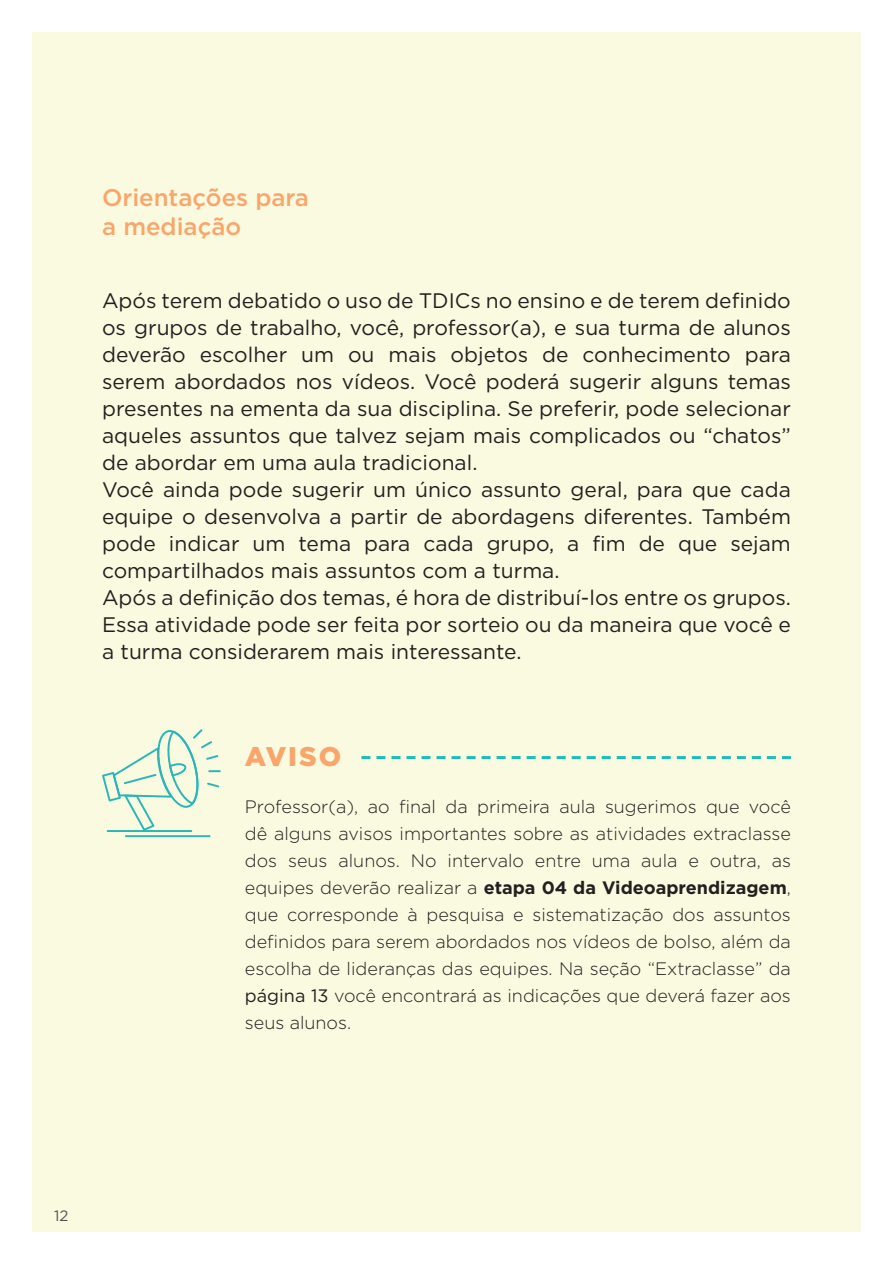
<style>
.page{position:relative;width:893px;height:1263px;background:#fff}
.page>*{position:absolute;margin:0;border:0;box-sizing:border-box;transform-origin:0 0}
.t1{font:900 27px "Gotham";letter-spacing:.075em;color:#f9a56b}
.t2{font:500 24px "Gotham";color:#f9a56b}
.t3{font:21px/27px "Gotham";color:#231f20;text-align:justify}
.t4{font:300 18px/27px "Gotham";color:#231f20;text-align:justify}
.t5{font:15px "Gotham";color:#505254}
.s1{font-weight:700}
.s2{font-weight:400}
</style>
<div class="page">
<div style="left:33px;top:32px;width:860px;height:1199px;background:#f9fadf"></div>
<div style="left:862px;top:2px;width:31px;height:1261px;background:#fff"></div>
<svg style="left:102px;top:729px;width:119px;height:102px"></svg>
<hr style="left:107px;top:830px;width:85px;height:2px;background:#2ab6b9">
<hr style="left:125px;top:835px;width:85px;height:2px;background:#2ab6b9">
<svg style="left:361px;top:756px;width:430px;height:3px"></svg>
<p class="t2" style="left:102px;top:182px;width:208px">Orientações para</p>
<p class="t2" style="left:102px;top:211px;width:141px">a mediação</p>
<p class="t3" style="left:102px;top:286px;width:690px">Após terem debatido o uso de TDICs no ensino e de terem definido os grupos de trabalho, você, professor(a), e sua turma de alunos deverão escolher um ou mais objetos de conhecimento para serem abordados nos vídeos. Você poderá sugerir alguns temas presentes na ementa da sua disciplina. Se preferir, pode selecionar aqueles assuntos que talvez sejam mais complicados ou “chatos” de abordar em uma aula tradicional.</p>
<p class="t3" style="left:102px;top:475px;width:690px">Você ainda pode sugerir um único assunto geral, para que cada equipe o desenvolva a partir de abordagens diferentes. Também pode indicar um tema para cada grupo, a fim de que sejam compartilhados mais assuntos com a turma.</p>
<p class="t3" style="left:102px;top:583px;width:690px">Após a definição dos temas, é hora de distribuí-los entre os grupos.<br>Essa atividade pode ser feita por sorteio ou da maneira que você e a turma considerarem mais interessante.</p>
<p class="t1" style="left:245px;top:738px;width:98px">AVISO</p>
<p class="t4" style="left:245px;top:793px;width:548px">Professor(a), ao final da primeira aula sugerimos que você dê alguns avisos importantes sobre as atividades extraclasse dos seus alunos. No intervalo entre uma aula e outra, as equipes deverão realizar a <span class="s1">etapa 04 da Videoaprendizagem</span>, que corresponde à pesquisa e sistematização dos assuntos definidos para serem abordados nos vídeos de bolso, além da escolha de lideranças das equipes. Na seção “Extraclasse” da <span class="s2">página 13</span> você encontrará as indicações que deverá fazer aos seus alunos.</p>
<p class="t5" style="left:54px;top:1206px;width:16px">12</p>
</div>
